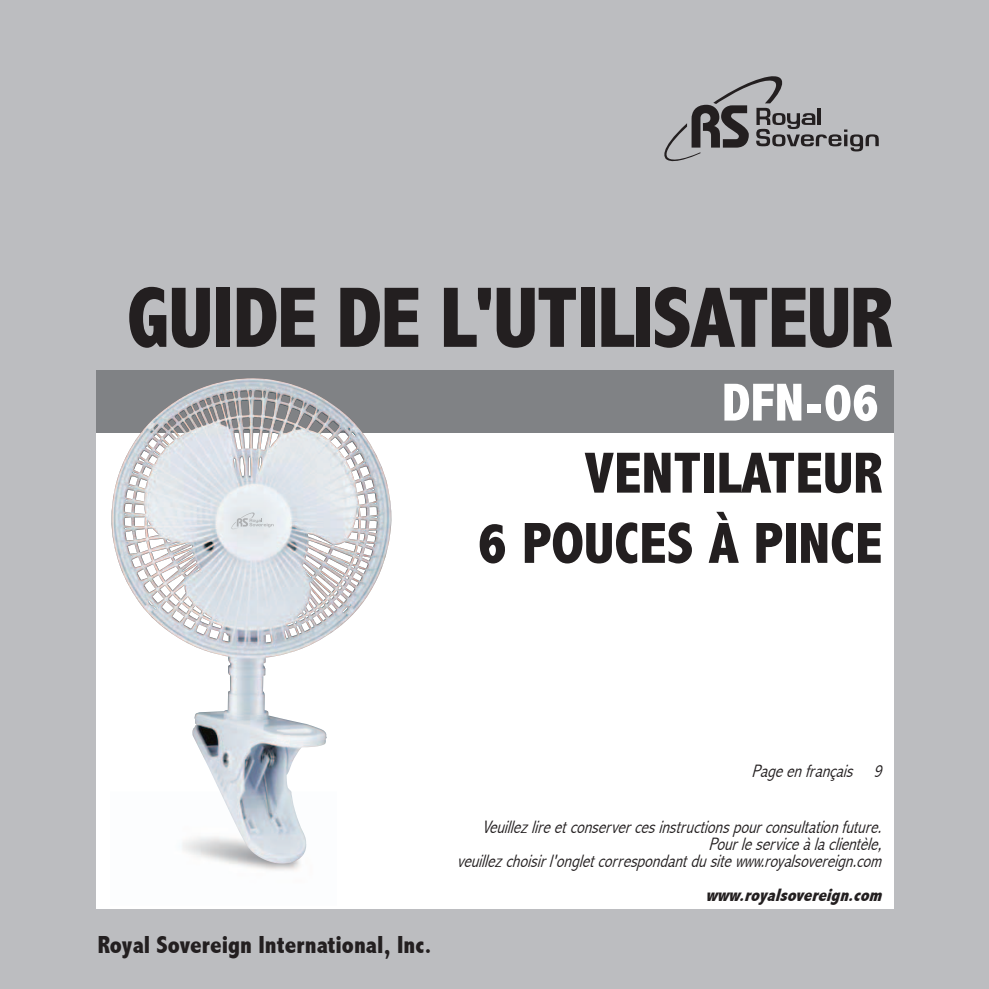
<style>
.page{position:relative;width:989px;height:989px;background:#bcbdc0}
.page>*{position:absolute;margin:0;border:0;box-sizing:border-box;transform-origin:0 0}
.t1{font:800 condensed 86.62px "Abadi";letter-spacing:-.02em;color:#231f20}
.t2{font:800 condensed 58.5px/70.2px "Abadi";color:#231f20;text-align:right}
.t3{font:800 condensed 54px "Abadi";color:#fff}
.t4{font:800 condensed 24.75px "Abadi";color:#231f20}
.t5{font:italic 300 condensed 18px/16.9px "Abadi";color:#231f20;text-align:right}
.t6{font:italic 800 condensed 18px "Abadi";color:#231f20}
</style>
<div class="page">
<div style="left:96px;top:370px;width:797px;height:63px;background:#808285"></div>
<div style="left:96px;top:433px;width:797px;height:476px;background:#fff"></div>
<svg style="left:664px;top:76px;width:214px;height:86px"></svg>
<img style="left:111px;top:378px;width:281px;height:486px">
<svg style="left:230px;top:512px;width:43px;height:18px"></svg>
<h1 class="t1" style="left:127px;top:268px;width:768px">GUIDE DE L'UTILISATEUR</h1>
<h3 class="t3" style="left:721px;top:371px;width:159px">DFN-06</h3>
<h2 class="t2" style="left:477px;top:438px;width:406px">VENTILATEUR<br>6 POUCES À PINCE</h2>
<p class="t5" style="left:751px;top:762px;width:137px">Pageenfrançais 9</p>
<h3 class="t4" style="left:98px;top:930px;width:335px">Royal Sovereign International, Inc.</h3>
<p class="t5" style="left:457px;top:819px;width:431px">Veuillezlireetconservercesinstructionspourconsultationfuture.<br>Pourleserviceàlaclientèle, veuillezchoisirl'ongletcorrespondantdusitewww.royalsovereign.com</p>
<p class="t6" style="left:705px;top:884px;width:183px">www.royalsovereign.com</p>
</div>
